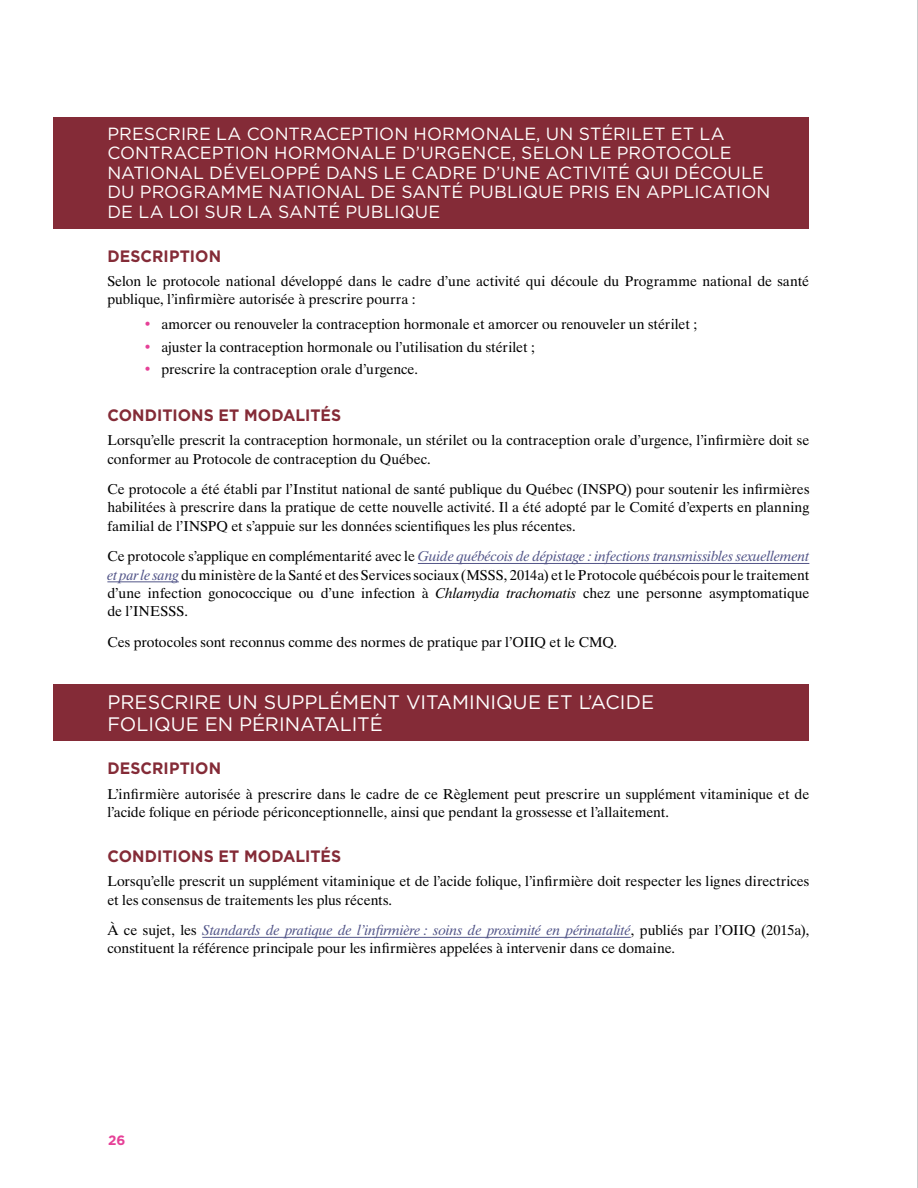
<style>
.page{position:relative;width:918px;height:1188px;background:#fff}
.page>*{position:absolute;margin:0;border:0;box-sizing:border-box;transform-origin:0 0}
.t1{font:19.5px/21.8px "Gotham HTF";color:#fff}
.t2{font:17.7px/19.5px "Gotham HTF";color:#fff}
.t3{font:700 16.5px "Gotham HTF";letter-spacing:.01em;color:#842b37;scale:.95 1}
.t4{font:14.25px/18.3px "Dutch 801 BT";letter-spacing:-.005em;color:#000}
.t5{font:700 13.5px "Gotham HTF";color:#e64097}
.s1{color:#e64097}
.s2{font-style:italic;color:#535689}
.s3{font-style:italic}
</style>
<div class="page">
<hr style="left:418px;top:563px;width:391px;height:1px;background:#535689">
<hr style="left:107px;top:582px;width:72px;height:1px;background:#535689">
<hr style="left:202px;top:937px;width:429px;height:1px;background:#535689">
<div style="left:53px;top:117px;width:756px;height:112px;background:#842b37"></div>
<div style="left:53px;top:685px;width:756px;height:56px;background:#842b37"></div>
<hr style="left:917px;top:0;width:1px;height:1188px;background:#bcbec0">
<p class="t2" style="left:107px;top:124px;width:665px">PRESCRIRE LA CONTRACEPTION HORMONALE, UN STÉRILET ET LA CONTRACEPTION HORMONALE D’URGENCE, SELON LE PROTOCOLE NATIONAL DÉVELOPPÉ DANS LE CADRE D’UNE ACTIVITÉ QUI DÉCOULE DU PROGRAMME NATIONAL DE SANTÉ PUBLIQUE PRIS EN APPLICATION DE LA LOI SUR LA SANTÉ PUBLIQUE</p>
<p class="t3" style="left:107px;top:246px;width:121px">DESCRIPTION</p>
<p class="t4" style="left:107px;top:272px;width:703px">Selon le protocole national développé dans le cadre d’une activité qui découle du Programme national de santé publique, l’infirmière autorisée à prescrire pourra :</p>
<p class="t4" style="left:143px;top:315px;width:555px"><span class="s1">•</span> amorcer ou renouveler la contraception hormonale et amorcer ou renouveler un stérilet ;</p>
<p class="t4" style="left:143px;top:337px;width:393px"><span class="s1">•</span> ajuster la contraception hormonale ou l’utilisation du stérilet ;</p>
<p class="t4" style="left:143px;top:360px;width:276px"><span class="s1">•</span> prescrire la contraception orale d’urgence.</p>
<p class="t3" style="left:107px;top:406px;width:248px">CONDITIONS ET MODALITÉS</p>
<p class="t4" style="left:107px;top:431px;width:704px">Lorsqu’elle prescrit la contraception hormonale, un stérilet ou la contraception orale d’urgence, l’infirmière doit se conformer au Protocole de contraception du Québec.</p>
<p class="t4" style="left:107px;top:480px;width:704px;text-align:justify">Ce protocole a été établi par l’Institut national de santé publique du Québec (INSPQ) pour soutenir les infirmières habilitées à prescrire dans la pratique de cette nouvelle activité. Il a été adopté par le Comité d’experts en planning familial de l’INSPQ et s’appuie sur les données scientifiques les plus récentes.</p>
<p class="t4" style="left:107px;top:547px;width:703px;text-align:justify">Ce protocole s’applique en complémentarité avec le <span class="s2">Guide québécois de dépistage : infections transmissibles sexuellement et par le sang</span> du ministère de la Santé et des Services sociaux (MSSS, 2014a) et le Protocole québécois pour le traitement d’une infection gonococcique ou d’une infection à <span class="s3">Chlamydia trachomatis</span> chez une personne asymptomatique de l’INESSS.</p>
<p class="t4" style="left:107px;top:633px;width:511px">Ces protocoles sont reconnus comme des normes de pratique par l’OIIQ et le CMQ.</p>
<h1 class="t1" style="left:107px;top:691px;width:548px">PRESCRIRE UN SUPPLÉMENT VITAMINIQUE ET L’ACIDE<br>FOLIQUE EN PÉRINATALITÉ</h1>
<p class="t3" style="left:107px;top:759px;width:121px">DESCRIPTION</p>
<p class="t4" style="left:107px;top:784px;width:704px">L’infirmière autorisée à prescrire dans le cadre de ce Règlement peut prescrire un supplément vitaminique et de l’acide folique en période périconceptionnelle, ainsi que pendant la grossesse et l’allaitement.</p>
<p class="t3" style="left:107px;top:847px;width:248px">CONDITIONS ET MODALITÉS</p>
<p class="t4" style="left:107px;top:872px;width:703px">Lorsqu’elle prescrit un supplément vitaminique et de l’acide folique, l’infirmière doit respecter les lignes directrices et les consensus de traitements les plus récents.</p>
<p class="t4" style="left:107px;top:921px;width:704px">À ce sujet, les <span class="s2">Standards de pratique de l’infirmière : soins de proximité en périnatalité</span>, publiés par l’OIIQ (2015a), constituent la référence principale pour les infirmières appelées à intervenir dans ce domaine.</p>
<p class="t5" style="left:108px;top:1133px;width:19px">26</p>
</div>
